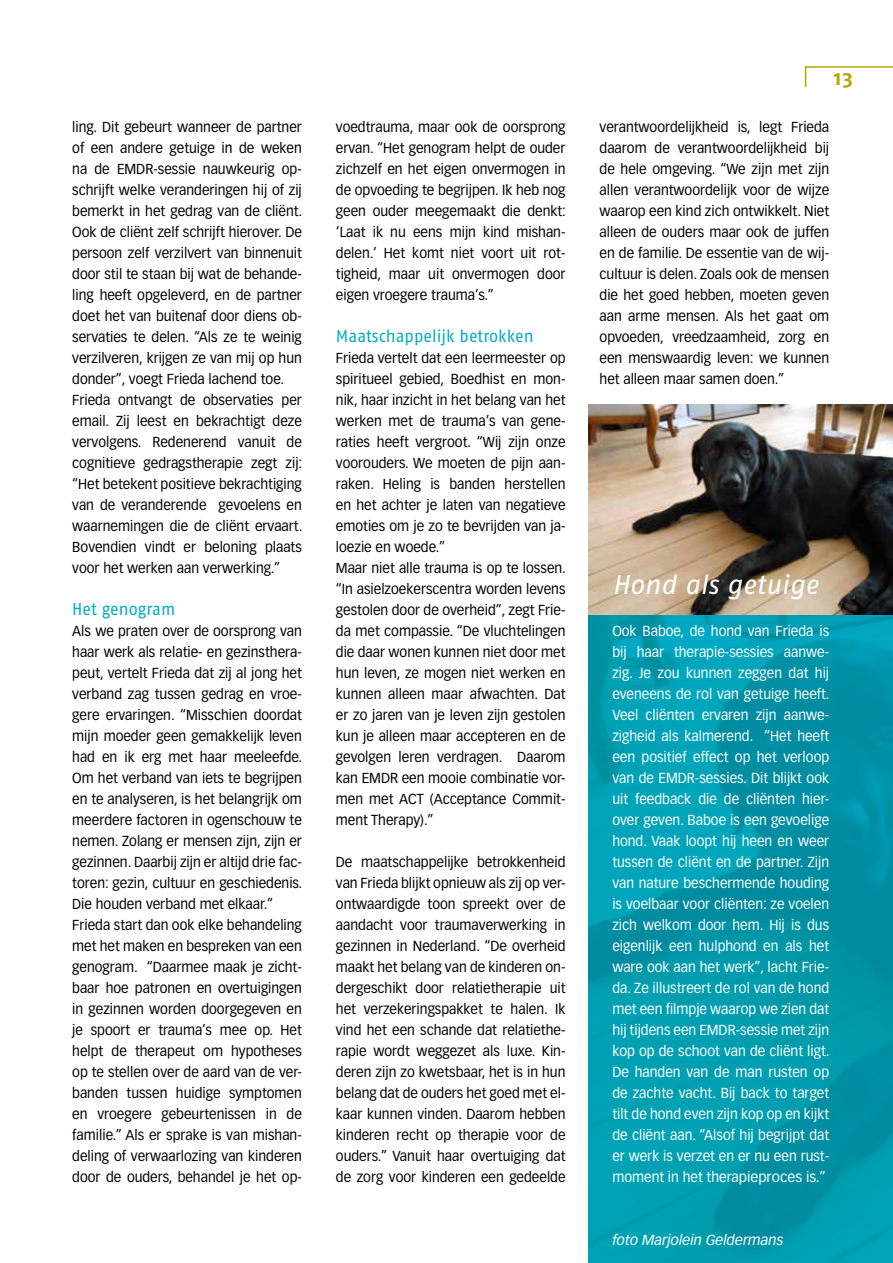
<style>
.page{position:relative;width:893px;height:1263px;background:#fff}
.page>*{position:absolute;margin:0;border:0;box-sizing:border-box;transform-origin:0 0}
.t1{font:italic 27px "Fago No";color:#fff}
.t2{font:700 21px "Fago No";color:#acaa00}
.t3{font:17.25px "Fago No";color:#00abc4;scale:.95 1}
.t4{font:14.25px/21px "Vectora LH";color:#000;scale:.95 1}
.t5{font:14.25px/21px "Vectora LH";color:#fff;text-align:justify;scale:.95 1}
.t6{font:italic 14.25px "Vectora LH";color:#fff}
</style>
<div class="page">
<img style="left:589px;top:614px;width:304px;height:649px">
<img style="left:589px;top:405px;width:304px;height:209px">
<svg style="left:804px;top:66px;width:89px;height:22px"></svg>
<p class="t4" style="left:72px;top:116px;width:244px">ling. Dit gebeurt wanneer de partner of een andere getuige in de weken na de EMDR-sessie nauwkeurig op&shy;schrijft welke veranderingen hij of zij bemerkt in het gedrag van de cliënt.<br>Ook de cliënt zelf schrijft hierover. De persoon zelf verzilvert van binnenuit door stil te staan bij wat de behande&shy;ling heeft opgeleverd, en de partner doet het van buitenaf door diens ob&shy;servaties te delen. “Als ze te weinig verzilveren, krijgen ze van mij op hun donder”, voegt Frieda lachend toe.<br>Frieda ontvangt de observaties per email. Zij leest en bekrachtigt deze vervolgens. Redenerend vanuit de cognitieve gedragstherapie zegt zij: “Het betekent positieve bekrachtiging van de veranderende gevoelens en waarnemingen die de cliënt ervaart.<br>Bovendien vindt er beloning plaats voor het werken aan verwerking.”</p>
<p class="t3" style="left:72px;top:599px;width:110px">Het genogram</p>
<p class="t4" style="left:72px;top:620px;width:244px">Als we praten over de oorsprong van haar werk als relatie- en gezinsthera&shy;peut, vertelt Frieda dat zij al jong het verband zag tussen gedrag en vroe&shy;gere ervaringen. “Misschien doordat mijn moeder geen gemakkelijk leven had en ik erg met haar meeleefde.<br>Om het verband van iets te begrijpen en te analyseren, is het belangrijk om meerdere factoren in ogenschouw te nemen. Zolang er mensen zijn, zijn er gezinnen. Daarbij zijn er altijd drie fac&shy;toren: gezin, cultuur en geschiedenis.<br>Die houden verband met elkaar.” Frieda start dan ook elke behandeling met het maken en bespreken van een genogram. “Daarmee maak je zicht&shy;baar hoe patronen en overtuigingen in gezinnen worden doorgegeven en je spoort er trauma’s mee op. Het helpt de therapeut om hypotheses op te stellen over de aard van de ver&shy;banden tussen huidige symptomen en vroegere gebeurtenissen in de familie.” Als er sprake is van mishan&shy;deling of verwaarlozing van kinderen door de ouders, behandel je het op-</p>
<p class="t4" style="left:336px;top:117px;width:244px;text-align:justify">voedtrauma, maar ook de oorsprong ervan. “Het genogram helpt de ouder zichzelf en het eigen onvermogen in de opvoeding te begrijpen. Ik heb nog geen ouder meegemaakt die denkt: ‘Laat ik nu eens mijn kind mishan&shy;delen.’ Het komt niet voort uit rot&shy;tigheid, maar uit onvermogen door eigen vroegere trauma’s.”</p>
<p class="t3" style="left:336px;top:326px;width:210px">Maatschappelijk betrokken</p>
<p class="t4" style="left:336px;top:347px;width:244px">Frieda vertelt dat een leermeester op spiritueel gebied, Boedhist en mon&shy;nik, haar inzicht in het belang van het werken met de trauma’s van gene&shy;raties heeft vergroot. “Wij zijn onze voorouders. We moeten de pijn aan&shy;raken. Heling is banden herstellen en het achter je laten van negatieve emoties om je zo te bevrijden van ja&shy;loezie en woede.”<br>Maar niet alle trauma is op te lossen. “In asielzoekerscentra worden levens gestolen door de overheid”, zegt Frie&shy;da met compassie. “De vluchtelingen die daar wonen kunnen niet door met hun leven, ze mogen niet werken en kunnen alleen maar afwachten. Dat er zo jaren van je leven zijn gestolen kun je alleen maar accepteren en de gevolgen leren verdragen. Daarom kan EMDR een mooie combinatie vor&shy;men met ACT (Acceptance Commit&shy;ment Therapy).”</p>
<p class="t4" style="left:336px;top:852px;width:243px;text-align:justify">De maatschappelijke betrokkenheid van Frieda blijkt opnieuw als zij op ver&shy;ontwaardigde toon spreekt over de aandacht voor traumaverwerking in gezinnen in Nederland. “De overheid maakt het belang van de kinderen on&shy;dergeschikt door relatietherapie uit het verzekeringspakket te halen. Ik vind het een schande dat relatiethe&shy;rapie wordt weggezet als luxe. Kin&shy;deren zijn zo kwetsbaar, het is in hun belang dat de ouders het goed met el&shy;kaar kunnen vinden. Daarom hebben kinderen recht op therapie voor de ouders.” Vanuit haar overtuiging dat de zorg voor kinderen een gedeelde</p>
<h2 class="t2" style="left:834px;top:65px;width:21px">13</h2>
<p class="t4" style="left:600px;top:117px;width:243px;text-align:justify">verantwoordelijkheid is, legt Frieda daarom de verantwoordelijkheid bij de hele omgeving. “We zijn met zijn allen verantwoordelijk voor de wijze waarop een kind zich ontwikkelt. Niet alleen de ouders maar ook de juffen en de familie. De essentie van de wij&shy;cultuur is delen. Zoals ook de mensen die het goed hebben, moeten geven aan arme mensen. Als het gaat om opvoeden, vreedzaamheid, zorg en een menswaardig leven: we kunnen het alleen maar samen doen.”</p>
<h1 class="t1" style="left:612px;top:569px;width:207px">Hond als getuige</h1>
<p class="t5" style="left:612px;top:620px;width:230px">Ook Baboe, de hond van Frieda is bij haar therapie-sessies aanwe&shy;zig. Je zou kunnen zeggen dat hij eveneens de rol van getuige heeft.<br>Veel cliënten ervaren zijn aanwe&shy;zigheid als kalmerend. “Het heeft een positief effect op het verloop van de EMDR-sessies. Dit blijkt ook uit feedback die de cliënten hier&shy;over geven. Baboe is een gevoelige hond. Vaak loopt hij heen en weer tussen de cliënt en de partner. Zijn van nature beschermende houding is voelbaar voor cliënten: ze voelen zich welkom door hem. Hij is dus eigenlijk een hulphond en als het ware ook aan het werk”, lacht Frie&shy;da. Ze illustreert de rol van de hond met een filmpje waarop we zien dat hij tijdens een EMDR-sessie met zijn kop op de schoot van de cliënt ligt.<br>De handen van de man rusten op de zachte vacht. Bij back to target tilt de hond even zijn kop op en kijkt de cliënt aan. “Alsof hij begrijpt dat er werk is verzet en er nu een rust&shy;moment in het therapieproces is.”</p>
<p class="t6" style="left:612px;top:1232px;width:173px">foto Marjolein Geldermans</p>
</div>
